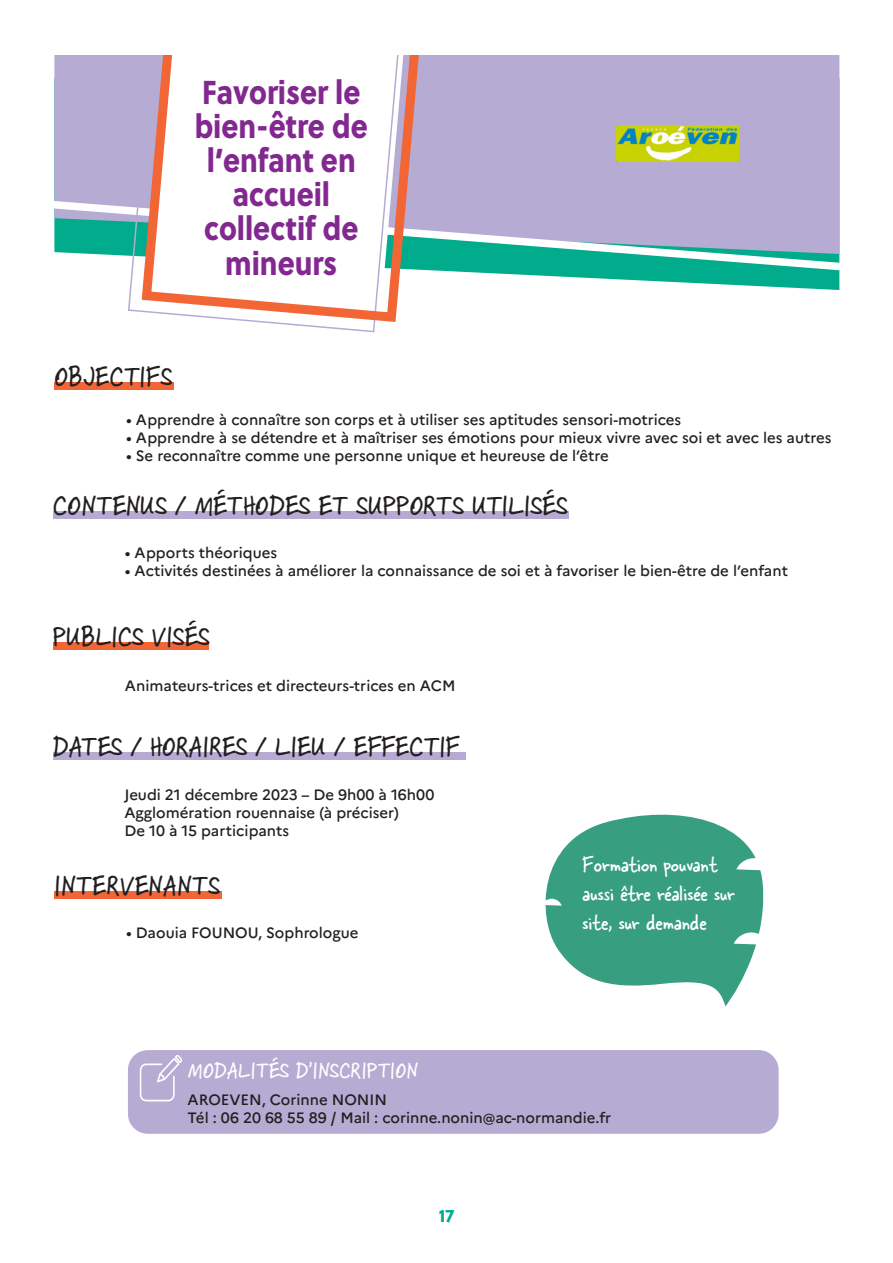
<style>
.page{position:relative;width:893px;height:1263px;background:#fff}
.page>*{position:absolute;margin:0;border:0;box-sizing:border-box;transform-origin:0 0}
.t1{font:33px/34.2px "Soleil Xb";color:#822890;text-align:center;scale:.86 1}
.t2{font:30px "Skippy Sharp";letter-spacing:.015em;color:#231f20}
.t3{font:24px/28.8px "Skippy Sharp";color:#fff}
.t4{font:18px "Soleil Xb";color:#00ac8b}
.t5{font:500 15px "Marianne";color:#231f20}
</style>
<div class="page">
<div style="left:128px;top:1050px;width:651px;height:84px;background:#b6abd3;border-radius:20px"></div>
<svg style="left:140px;top:1055px;width:42px;height:46px"></svg>
<svg style="left:550px;top:276px;width:289px;height:14px"></svg>
<div style="left:54px;top:55px;width:785px;height:141px;background:#b6abd3"></div>
<svg style="left:54px;top:196px;width:786px;height:80px;background:#86b7c2"></svg>
<svg style="left:127px;top:55px;width:248px;height:278px"></svg>
<svg style="left:137px;top:55px;width:289px;height:272px"></svg>
<div style="left:54px;top:382px;width:120px;height:8px;background:#f26636"></div>
<div style="left:53px;top:642px;width:155px;height:7px;background:#f26636"></div>
<div style="left:54px;top:891px;width:168px;height:7px;background:#f26636"></div>
<div style="left:53px;top:511px;width:516px;height:7px;background:#b6abd3"></div>
<div style="left:53px;top:752px;width:413px;height:7px;background:#b6abd3"></div>
<svg style="left:545px;top:814px;width:219px;height:192px;fill:#389e80"></svg>
<svg style="left:736px;top:855px;width:28px;height:18px"></svg>
<svg style="left:734px;top:930px;width:30px;height:17px"></svg>
<svg style="left:545px;top:889px;width:17px;height:17px"></svg>
<img style="left:617px;top:126px;width:122px;height:35px">
<p class="t1" style="left:195px;top:73px;width:203px">Favoriser le bien-être de l’enfant en accueil</p>
<p class="t1" style="left:204px;top:210px;width:181px">collectif de mineurs</p>
<p class="t2" style="left:55px;top:358px;width:119px">OBJECTIFS</p>
<p class="t5" style="left:126px;top:410px;width:557px">• Apprendre à connaître son corps et à utiliser ses aptitudes sensori-motrices</p>
<p class="t5" style="left:126px;top:428px;width:707px">• Apprendre à se détendre et à maîtriser ses émotions pour mieux vivre avec soi et avec les autres</p>
<p class="t5" style="left:126px;top:446px;width:484px">• Se reconnaître comme une personne unique et heureuse de l’être</p>
<p class="t2" style="left:53px;top:487px;width:516px">CONTENUS / MÉTHODES ET SUPPORTS UTILISÉS</p>
<p class="t5" style="left:125px;top:544px;width:154px">• Apports théoriques</p>
<p class="t5" style="left:125px;top:562px;width:665px">• Activités destinées à améliorer la connaissance de soi et à favoriser le bien-être de l’enfant</p>
<p class="t2" style="left:53px;top:618px;width:158px">PUBLICS VISÉS</p>
<p class="t5" style="left:125px;top:677px;width:332px">Animateurs-trices et directeurs-trices en ACM</p>
<p class="t2" style="left:53px;top:728px;width:409px">DATES / HORAIRES / LIEU / EFFECTIF</p>
<p class="t5" style="left:124px;top:785px;width:312px">Jeudi 21 décembre 2023 – De 9h00 à 16h00</p>
<p class="t5" style="left:124px;top:803px;width:276px">Agglomération rouennaise (à préciser)</p>
<p class="t5" style="left:124px;top:821px;width:166px">De 10 à 15 participants</p>
<p class="t2" style="left:55px;top:867px;width:167px">INTERVENANTS</p>
<p class="t5" style="left:126px;top:924px;width:234px">• Daouia FOUNOU, Sophrologue</p>
<p class="t3" style="left:583px;top:850px;width:154px">Formation pouvant aussi être réalisée sur site, sur demande</p>
<p class="t3" style="left:188px;top:1055px;width:232px">MODALITÉS D’INSCRIPTION</p>
<p class="t5" style="left:188px;top:1090px;width:201px">AROEVEN, Corinne NONIN</p>
<p class="t5" style="left:188px;top:1108px;width:425px">Tél : 06 20 68 55 89 / Mail : corinne.nonin@ac-normandie.fr</p>
<p class="t4" style="left:439px;top:1202px;width:17px">17</p>
</div>
